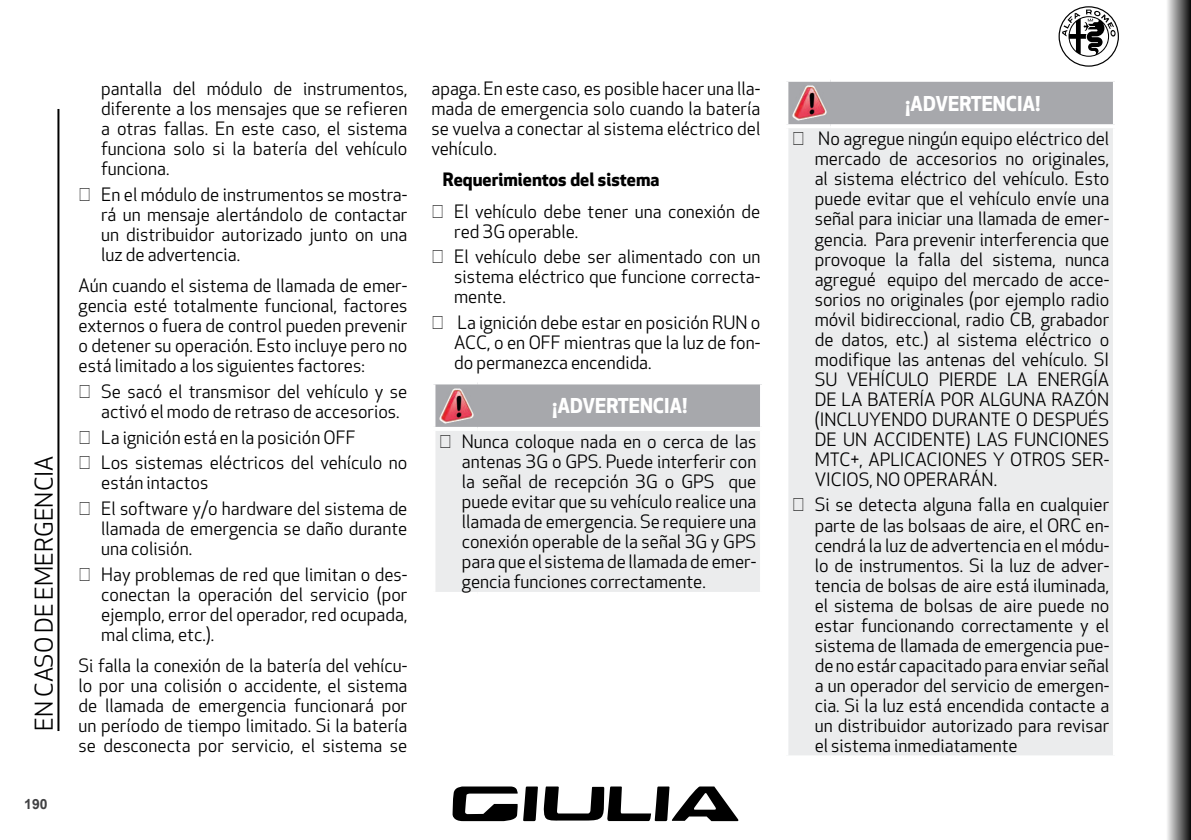
<style>
.page{position:relative;width:1191px;height:840px;background:#fff}
.page>*{position:absolute;margin:0;border:0;box-sizing:border-box;transform-origin:0 0}
.t1{font:24px "Apex New";color:#000}
.Adver_Preca_Título{font:700 20px "Apex New";color:#fff}
._4_Normal{font:18px/20px "Apex New";color:#000;text-align:justify}
._3_Tercer_sub{font:700 18px "Apex New";color:#000}
.t2{font:700 14px "Arial";color:#414143}
</style>
<div class="page">
<svg style="left:1167px;top:0;width:24px;height:839px;background:#7d7d7d"></svg>
<svg style="left:452px;top:786px;width:287px;height:34px"></svg>
<hr style="left:57px;top:109px;width:2px;height:621px;background:#000">
<svg style="left:1058px;top:6px;width:61px;height:61px"></svg>
<div style="left:435px;top:384px;width:325px;height:42px;background:#a7a8ac"></div>
<div style="left:433px;top:428px;width:329px;height:165px;background:#ebeced"></div>
<hr style="left:760px;top:430px;width:4px;height:161px;background:#fff">
<svg style="left:433px;top:426px;width:45px;height:4px"></svg>
<hr style="left:431px;top:430px;width:4px;height:161px;background:#fff">
<svg style="left:478px;top:426px;width:284px;height:4px"></svg>
<svg style="left:433px;top:591px;width:45px;height:2px"></svg>
<svg style="left:478px;top:591px;width:284px;height:2px"></svg>
<img style="left:439px;top:388px;width:35px;height:35px">
<div style="left:788px;top:82px;width:325px;height:42px;background:#a7a8ac"></div>
<div style="left:786px;top:126px;width:329px;height:631px;background:#ebeced"></div>
<hr style="left:1113px;top:128px;width:4px;height:627px;background:#fff">
<svg style="left:787px;top:81px;width:43px;height:1px"></svg>
<svg style="left:830px;top:80px;width:285px;height:2px"></svg>
<svg style="left:786px;top:124px;width:44px;height:4px"></svg>
<hr style="left:784px;top:128px;width:4px;height:627px;background:#fff">
<svg style="left:830px;top:124px;width:285px;height:4px"></svg>
<hr style="left:784px;top:755px;width:46px;height:4px;background:#fff">
<hr style="left:830px;top:755px;width:287px;height:4px;background:#fff">
<img style="left:792px;top:85px;width:34px;height:35px">
<h1 class="t1" style="left:31px;top:730px;width:277px;rotate:-90deg">EN CASO DE EMERGENCIA</h1>
<p class="t2" style="left:24px;top:794px;width:25px">190</p>
<p class="_4_Normal" style="left:101px;top:79px;width:308px">pantalla del módulo de instrumentos, diferente a los mensajes que se refieren a otras fallas. En este caso, el sistema funciona solo si la batería del vehículo funciona.</p>
<p class="_4_Normal" style="left:101px;top:184px;width:308px">En el módulo de instrumentos se mostra&shy;rá un mensaje alertándolo de contactar un distribuidor autorizado junto on una luz de advertencia.</p>
<p class="_4_Normal" style="left:79px;top:276px;width:330px">Aún cuando el sistema de llamada de emer&shy;gencia esté totalmente funcional, factores externos o fuera de control pueden prevenir o detener su operación. Esto incluye pero no está limitado a los siguientes factores:</p>
<p class="_4_Normal" style="left:101px;top:381px;width:308px">Se sacó el transmisor del vehículo y se activó el modo de retraso de accesorios.</p>
<p class="_4_Normal" style="left:101px;top:427px;width:256px">La ignición está en la posición OFF</p>
<p class="_4_Normal" style="left:101px;top:453px;width:308px">Los sistemas eléctricos del vehículo no están intactos</p>
<p class="_4_Normal" style="left:101px;top:499px;width:308px">El software y/o hardware del sistema de llamada de emergencia se daño durante una colisión.</p>
<p class="_4_Normal" style="left:101px;top:564px;width:308px">Hay problemas de red que limitan o des&shy;conectan la operación del servicio (por ejemplo, error del operador, red ocupada, mal clima, etc.).</p>
<p class="_4_Normal" style="left:79px;top:656px;width:330px">Si falla la conexión de la batería del vehícu&shy;lo por una colisión o accidente, el sistema de llamada de emergencia funcionará por un período de tiempo limitado. Si la batería se desconecta por servicio, el sistema se</p>
<p class="_4_Normal" style="left:431px;top:79px;width:330px">apaga. En este caso, es posible hacer una lla&shy;mada de emergencia solo cuando la batería se vuelva a conectar al sistema eléctrico del vehículo.</p>
<p class="_3_Tercer_sub" style="left:443px;top:169px;width:218px">Requerimientos del sistema</p>
<p class="_4_Normal" style="left:454px;top:201px;width:308px">El vehículo debe tener una conexión de red 3G operable.</p>
<p class="_4_Normal" style="left:454px;top:247px;width:308px">El vehículo debe ser alimentado con un sistema eléctrico que funcione correcta&shy;mente.</p>
<p class="_4_Normal" style="left:454px;top:313px;width:308px">La ignición debe estar en posición RUN o ACC, o en OFF mientras que la luz de fon&shy;do permanezca encendida.</p>
<p class="Adver_Preca_Título" style="left:552px;top:394px;width:136px">¡ADVERTENCIA!</p>
<p class="_4_Normal" style="left:462px;top:432px;width:296px">Nunca coloque nada en o cerca de las antenas 3G o GPS. Puede interferir con la señal de recepción 3G o GPS que puede evitar que su vehículo realice una llamada de emergencia. Se requiere una conexión operable de la señal 3G y GPS para que el sistema de llamada de emer&shy;gencia funciones correctamente.</p>
<p class="Adver_Preca_Título" style="left:905px;top:91px;width:136px">¡ADVERTENCIA!</p>
<p class="_4_Normal" style="left:814px;top:129px;width:296px">No agregue ningún equipo eléctrico del mercado de accesorios no originales, al sistema eléctrico del vehículo. Esto puede evitar que el vehículo envíe una señal para iniciar una llamada de emer&shy;gencia. Para prevenir interferencia que provoque la falla del sistema, nunca agregué equipo del mercado de acce&shy;sorios no originales (por ejemplo radio móvil bidireccional, radio CB, grabador de datos, etc.) al sistema eléctrico o modifique las antenas del vehículo. SI SU VEHÍCULO PIERDE LA ENERGÍA DE LA BATERÍA POR ALGUNA RAZÓN (INCLUYENDO DURANTE O DESPUÉS DE UN ACCIDENTE) LAS FUNCIONES MTC+, APLICACIONES Y OTROS SER-VICIOS, NO OPERARÁN.</p>
<p class="_4_Normal" style="left:814px;top:495px;width:296px">Si se detecta alguna falla en cualquier parte de las bolsaas de aire, el ORC en&shy;cendrá la luz de advertencia en el módu&shy;lo de instrumentos. Si la luz de adver&shy;tencia de bolsas de aire está iluminada, el sistema de bolsas de aire puede no estar funcionando correctamente y el sistema de llamada de emergencia pue&shy;de no estár capacitado para enviar señal a un operador del servicio de emergen&shy;cia. Si la luz está encendida contacte a un distribuidor autorizado para revisar el sistema inmediatamente</p>
</div>
